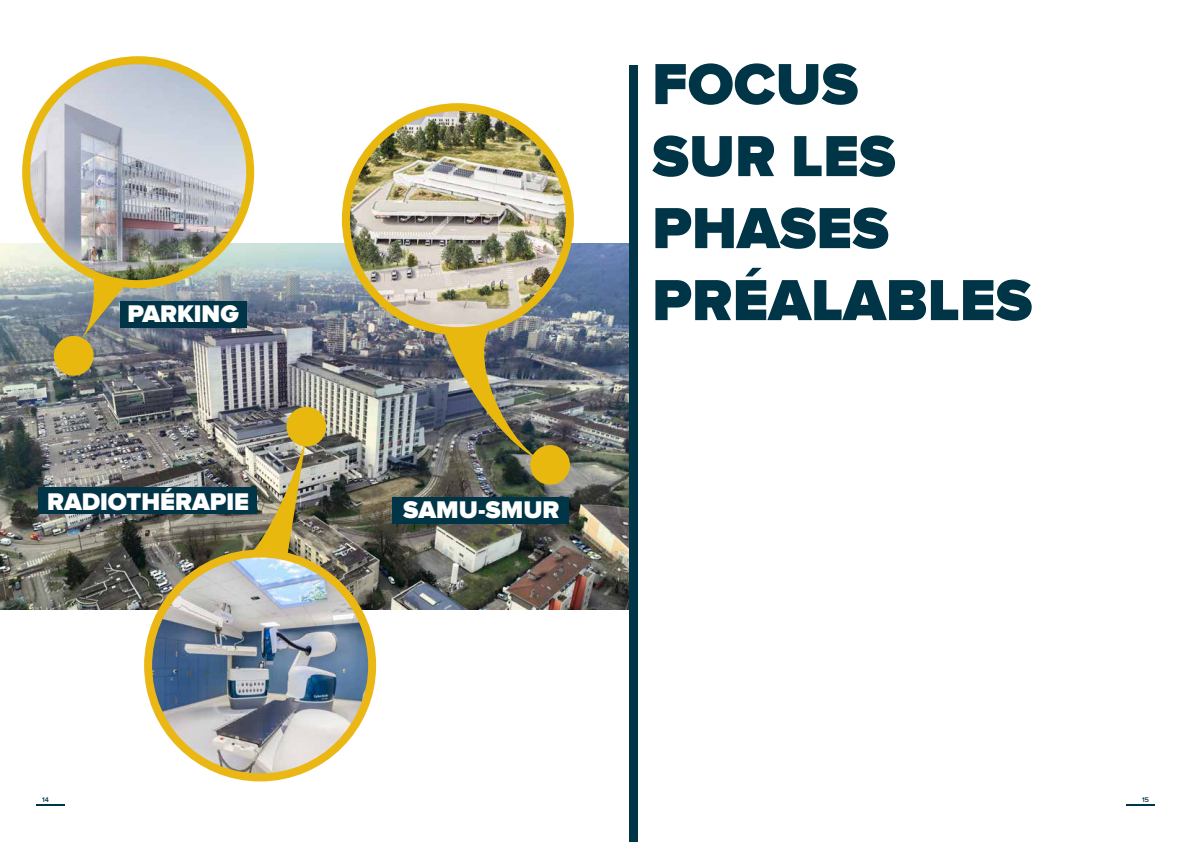
<style>
.page{position:relative;width:1191px;height:842px;background:#fff}
.page>*{position:absolute;margin:0;border:0;box-sizing:border-box;transform-origin:0 0}
.t1{font:900 60px/72px "Proxima Nova A";color:#003547}
.t2{font:900 25px "Proxima Nova A";color:#fff}
.t3{font:600 7px "Proxima Nova A";color:#003547}
</style>
<div class="page">
<img style="left:0;top:244px;width:629px;height:366px">
<div style="left:629px;top:66px;width:9px;height:776px;background:#003547"></div>
<img style="left:26px;top:60px;width:224px;height:224px;border-radius:112px">
<div style="left:22px;top:56px;width:232px;height:232px;border:8px solid #e9b80f;border-radius:50%"></div>
<div style="left:54px;top:336px;width:40px;height:40px;background:#e9b80f;border-radius:50%"></div>
<div style="left:530px;top:445px;width:40px;height:40px;background:#e9b80f;border-radius:50%"></div>
<div style="left:286px;top:407px;width:40px;height:39px;background:#e9b80f;border-radius:50%"></div>
<svg style="left:74px;top:272px;width:54px;height:77px"></svg>
<img style="left:230px;top:437px;width:76px;height:126px">
<img style="left:148px;top:553px;width:224px;height:224px;border-radius:112px">
<div style="left:144px;top:549px;width:232px;height:232px;border:8px solid #eab715;border-radius:50%"></div>
<img style="left:431px;top:330px;width:119px;height:135px">
<img style="left:346px;top:108px;width:224px;height:222px">
<div style="left:342px;top:103px;width:232px;height:232px;border:8px solid #e9b80f;border-radius:50%"></div>
<div style="left:38px;top:488px;width:219px;height:26px;background:#003547"></div>
<div style="left:392px;top:497px;width:177px;height:27px;background:#003547"></div>
<div style="left:120px;top:301px;width:126px;height:26px;background:#003547"></div>
<hr style="left:36px;top:804px;width:28px;height:2px;background:#003547">
<hr style="left:1126px;top:804px;width:29px;height:2px;background:#003547">
<p class="t2" style="left:128px;top:299px;width:112px">PARKING</p>
<p class="t2" style="left:47px;top:487px;width:203px">RADIOTHÉRAPIE</p>
<p class="t2" style="left:403px;top:495px;width:158px">SAMU-SMUR</p>
<h1 class="t1" style="left:652px;top:47px;width:382px">FOCUS<br>SUR LES<br>PHASES<br>PRÉALABLES</h1>
<p class="t3" style="left:42px;top:795px;width:8px">14</p>
<p class="t3" style="left:1142px;top:795px;width:8px">15</p>
</div>
